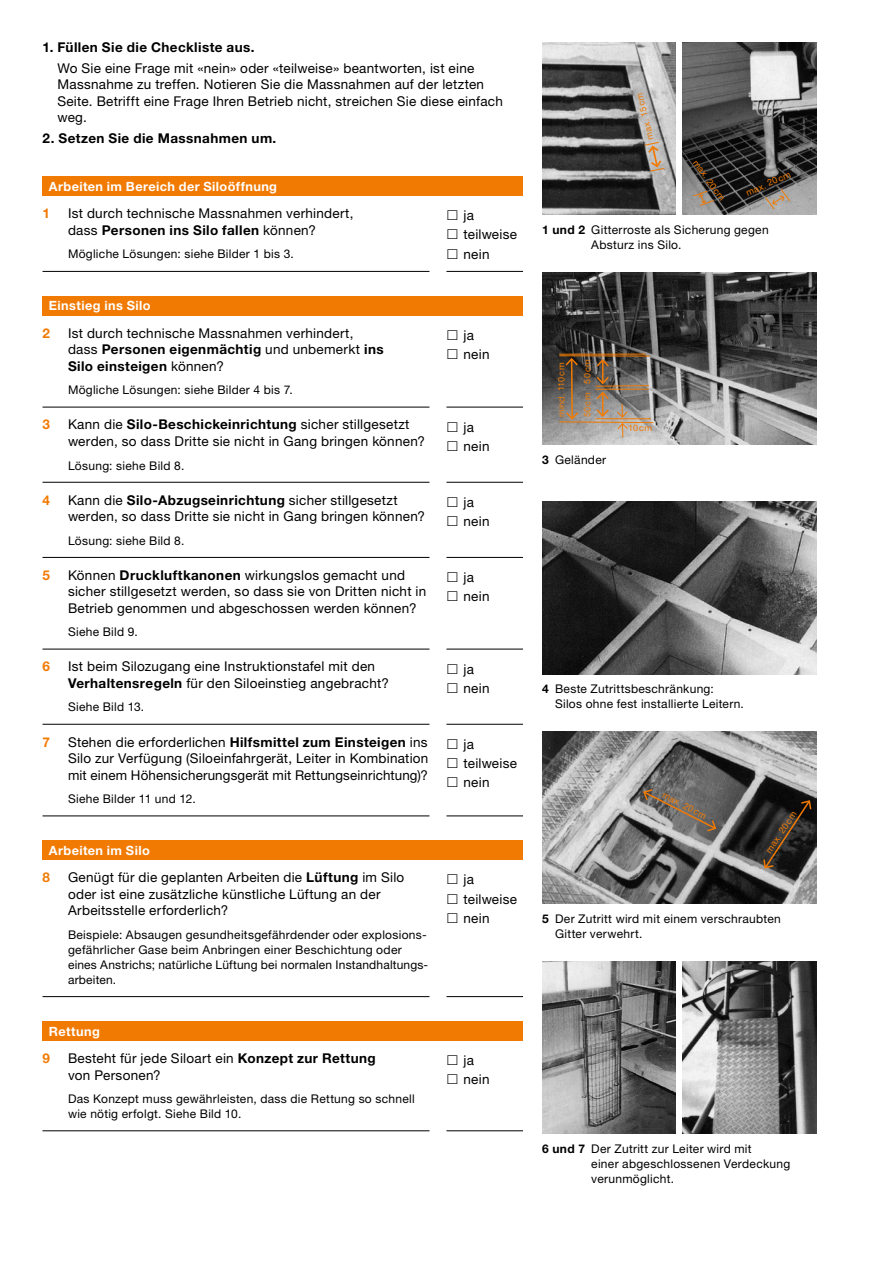
<style>
.page{position:relative;width:893px;height:1263px;background:#fff}
.page>*{position:absolute;margin:0;border:0;box-sizing:border-box;transform-origin:0 0}
.t1{font:13.5px/16.5px "Helvetica Neue LT Std";letter-spacing:.02em;color:#000}
.t2{font:700 13.5px "Helvetica Neue LT Std";letter-spacing:.03em;color:#000}
.t3{font:700 13.5px "Helvetica Neue LT Std";color:#f17a03}
.t4{font:700 12.75px "Helvetica Neue LT Std";letter-spacing:.03em;color:#fff}
.t5{font:12px/15px "Helvetica Neue LT Std";letter-spacing:.025em;color:#000}
.t6{font:9px "Helvetica Neue LT Std";letter-spacing:.03em;color:#f17a03}
.s1{font-weight:700}
</style>
<div class="page">
<img style="left:542px;top:43px;width:133px;height:172px">
<img style="left:683px;top:43px;width:133px;height:172px">
<img style="left:542px;top:272px;width:274px;height:172px">
<img style="left:542px;top:502px;width:274px;height:172px">
<img style="left:542px;top:731px;width:274px;height:173px">
<img style="left:542px;top:961px;width:133px;height:172px">
<img style="left:683px;top:961px;width:133px;height:172px">
<div style="left:43px;top:176px;width:480px;height:20px;background:#f17a03"></div>
<hr style="left:446px;top:271px;width:77px;height:1px;background:#000">
<hr style="left:43px;top:271px;width:386px;height:1px;background:#000">
<div style="left:43px;top:296px;width:480px;height:19px;background:#f17a03"></div>
<hr style="left:446px;top:482px;width:77px;height:1px;background:#000">
<hr style="left:446px;top:557px;width:77px;height:1px;background:#000">
<hr style="left:446px;top:649px;width:77px;height:1px;background:#000">
<hr style="left:446px;top:724px;width:77px;height:1px;background:#000">
<hr style="left:446px;top:815px;width:77px;height:1px;background:#000">
<hr style="left:446px;top:407px;width:77px;height:1px;background:#000">
<hr style="left:43px;top:407px;width:386px;height:1px;background:#000">
<hr style="left:43px;top:482px;width:386px;height:1px;background:#000">
<hr style="left:43px;top:557px;width:386px;height:1px;background:#000">
<hr style="left:43px;top:649px;width:386px;height:1px;background:#000">
<hr style="left:43px;top:724px;width:386px;height:1px;background:#000">
<hr style="left:43px;top:815px;width:386px;height:1px;background:#000">
<div style="left:43px;top:841px;width:480px;height:19px;background:#f17a03"></div>
<hr style="left:446px;top:996px;width:77px;height:1px;background:#000">
<hr style="left:43px;top:996px;width:386px;height:1px;background:#000">
<div style="left:43px;top:1021px;width:480px;height:20px;background:#f17a03"></div>
<hr style="left:446px;top:1130px;width:77px;height:1px;background:#000">
<hr style="left:43px;top:1130px;width:386px;height:1px;background:#000">
<svg style="left:693px;top:190px;width:22px;height:16px"></svg>
<svg style="left:644px;top:142px;width:21px;height:30px"></svg>
<svg style="left:764px;top:188px;width:27px;height:22px"></svg>
<hr style="left:559px;top:354px;width:87px;height:1px;background:#f17a03">
<hr style="left:559px;top:355px;width:91px;height:1px;background:#f17a03">
<svg style="left:559px;top:357px;width:95px;height:80px"></svg>
<svg style="left:762px;top:799px;width:50px;height:71px"></svg>
<svg style="left:642px;top:788px;width:75px;height:44px"></svg>
<p class="t2" style="left:43px;top:39px;width:213px">1. Füllen Sie die Checkliste aus.</p>
<p class="t1" style="left:57px;top:60px;width:447px">Wo Sie eine Frage mit «nein» oder «teilweise» beantworten, ist eine Massnahme zu treffen. Notieren Sie die Massnahmen auf der letzten Seite. Betrifft eine Frage Ihren Betrieb nicht, streichen Sie diese einfach weg.</p>
<p class="t2" style="left:43px;top:130px;width:235px">2. Setzen Sie die Massnahmen um.</p>
<p class="t4" style="left:49px;top:178px;width:230px">Arbeiten im Bereich der Siloöffnung</p>
<p class="t3" style="left:43px;top:205px;width:9px">1</p>
<p class="t1" style="left:68px;top:205px;width:287px">Ist durch technische Massnahmen verhindert, dass <span class="s1">Personen ins Silo fallen</span> können?</p>
<p class="t5" style="left:68px;top:246px;width:227px">Mögliche Lösungen: siehe Bilder 1 bis 3.</p>
<p class="t1" style="left:463px;top:206px;width:55px;line-height:19.2px">ja teilweise nein</p>
<p class="t4" style="left:49px;top:298px;width:103px">Einstieg ins Silo</p>
<p class="t3" style="left:43px;top:325px;width:9px">2</p>
<p class="t1" style="left:68px;top:325px;width:317px">Ist durch technische Massnahmen verhindert, dass <span class="s1">Personen eigenmächtig</span> und unbemerkt <span class="s1">ins<br>Silo einsteigen</span> können?</p>
<p class="t5" style="left:68px;top:382px;width:226px">Mögliche Lösungen: siehe Bilder 4 bis 7.</p>
<p class="t3" style="left:43px;top:416px;width:9px">3</p>
<p class="t1" style="left:68px;top:416px;width:359px">Kann die <span class="s1">Silo-Beschickeinrichtung</span> sicher stillgesetzt werden, so dass Dritte sie nicht in Gang bringen können?</p>
<p class="t5" style="left:68px;top:458px;width:118px">Lösung: siehe Bild 8.</p>
<p class="t3" style="left:43px;top:491px;width:9px">4</p>
<p class="t1" style="left:68px;top:491px;width:359px">Kann die <span class="s1">Silo-Abzugseinrichtung</span> sicher stillgesetzt werden, so dass Dritte sie nicht in Gang bringen können?</p>
<p class="t5" style="left:68px;top:533px;width:118px">Lösung: siehe Bild 8.</p>
<p class="t3" style="left:43px;top:567px;width:9px">5</p>
<p class="t1" style="left:68px;top:567px;width:360px">Können <span class="s1">Druckluftkanonen</span> wirkungslos gemacht und sicher stillgesetzt werden, so dass sie von Dritten nicht in<br>Betrieb genommen und abgeschossen werden können?</p>
<p class="t5" style="left:68px;top:624px;width:71px">Siehe Bild 9.</p>
<p class="t3" style="left:43px;top:658px;width:9px">6</p>
<p class="t1" style="left:68px;top:658px;width:322px">Ist beim Silozugang eine Instruktionstafel mit den<br><span class="s1">Verhaltensregeln</span> für den Siloeinstieg angebracht?</p>
<p class="t5" style="left:68px;top:699px;width:78px">Siehe Bild 13.</p>
<p class="t3" style="left:43px;top:733px;width:9px">7</p>
<p class="t1" style="left:68px;top:733px;width:362px;text-align:justify">Stehen die erforderlichen <span class="s1">Hilfsmittel zum Einsteigen</span> ins Silo zur Verfügung (Siloeinfahrgerät, Leiter in Kombination mit einem Höhensicherungsgerät mit Rettungseinrichtung)?</p>
<p class="t5" style="left:68px;top:791px;width:129px">Siehe Bilder 11 und 12.</p>
<p class="t4" style="left:49px;top:842px;width:102px">Arbeiten im Silo</p>
<p class="t3" style="left:43px;top:869px;width:9px">8</p>
<p class="t1" style="left:68px;top:869px;width:338px">Genügt für die geplanten Arbeiten die <span class="s1">Lüftung</span> im Silo oder ist eine zusätzliche künstliche Lüftung an der<br>Arbeitsstelle erforderlich?</p>
<p class="t5" style="left:68px;top:927px;width:362px">Beispiele: Absaugen gesundheitsgefährdender oder explosions&shy;gefährlicher Gase beim Anbringen einer Beschichtung oder eines Anstrichs; natürliche Lüftung bei normalen Instandhaltungs&shy;arbeiten.</p>
<p class="t4" style="left:49px;top:1023px;width:52px">Rettung</p>
<p class="t3" style="left:43px;top:1050px;width:9px">9</p>
<p class="t1" style="left:68px;top:1050px;width:309px">Besteht für jede Siloart ein <span class="s1">Konzept zur Rettung </span>von Personen?</p>
<p class="t5" style="left:68px;top:1091px;width:348px">Das Konzept muss gewährleisten, dass die Rettung so schnell wie nötig erfolgt. Siehe Bild 10.</p>
<p class="t1" style="left:463px;top:325px;width:27px;line-height:19.2px">ja nein</p>
<p class="t1" style="left:463px;top:417px;width:27px;line-height:19.2px">ja nein</p>
<p class="t1" style="left:463px;top:492px;width:27px;line-height:19.2px">ja nein</p>
<p class="t1" style="left:463px;top:567px;width:27px;line-height:19.2px">ja nein</p>
<p class="t1" style="left:463px;top:659px;width:27px;line-height:19.2px">ja nein</p>
<p class="t1" style="left:463px;top:734px;width:55px;line-height:19.2px">ja teilweise nein</p>
<p class="t1" style="left:463px;top:870px;width:55px;line-height:19.2px">ja teilweise nein</p>
<p class="t1" style="left:463px;top:1050px;width:27px;line-height:19.2px">ja nein</p>
<p class="t6" style="left:645px;top:141px;width:49px;rotate:-104deg">max. 15cm</p>
<p class="t6" style="left:699px;top:158px;width:49px;rotate:54deg">max. 20 cm</p>
<p class="t6" style="left:744px;top:188px;width:49px;rotate:-24deg">max. 20 cm</p>
<p class="t5" style="left:591px;top:222px;width:179px;text-indent:-49px"><span class="s1">1 und 2</span> Gitterroste als Sicherung gegen<br>Absturz ins Silo.</p>
<p class="t6" style="left:556px;top:417px;width:56px;rotate:-90deg">mind. 110 cm</p>
<p class="t6" style="left:582px;top:417px;width:60px;rotate:-90deg">50 cm 50 cm</p>
<p class="t5" style="left:542px;top:452px;width:65px"><span class="s1">3</span> Geländer</p>
<p class="t6" style="left:628px;top:422px;width:25px">10 cm</p>
<p class="t5" style="left:555px;top:681px;width:190px;text-indent:-13px"><span class="s1">4</span> Beste Zutrittsbeschränkung:<br>Silos ohne fest installierte Leitern.</p>
<p class="t6" style="left:665px;top:790px;width:49px;rotate:27deg">max. 20 cm</p>
<p class="t6" style="left:763px;top:849px;width:49px;rotate:-56deg">max. 20 cm</p>
<p class="t5" style="left:555px;top:911px;width:227px;text-indent:-13px"><span class="s1">5</span> Der Zutritt wird mit einem verschraubten<br>Gitter verwehrt.</p>
<p class="t5" style="left:591px;top:1140px;width:201px;text-indent:-49px"><span class="s1">6 und 7</span> Der Zutritt zur Leiter wird mit<br>einer abgeschlossenen Verdeckung verunmöglicht.</p>
</div>
